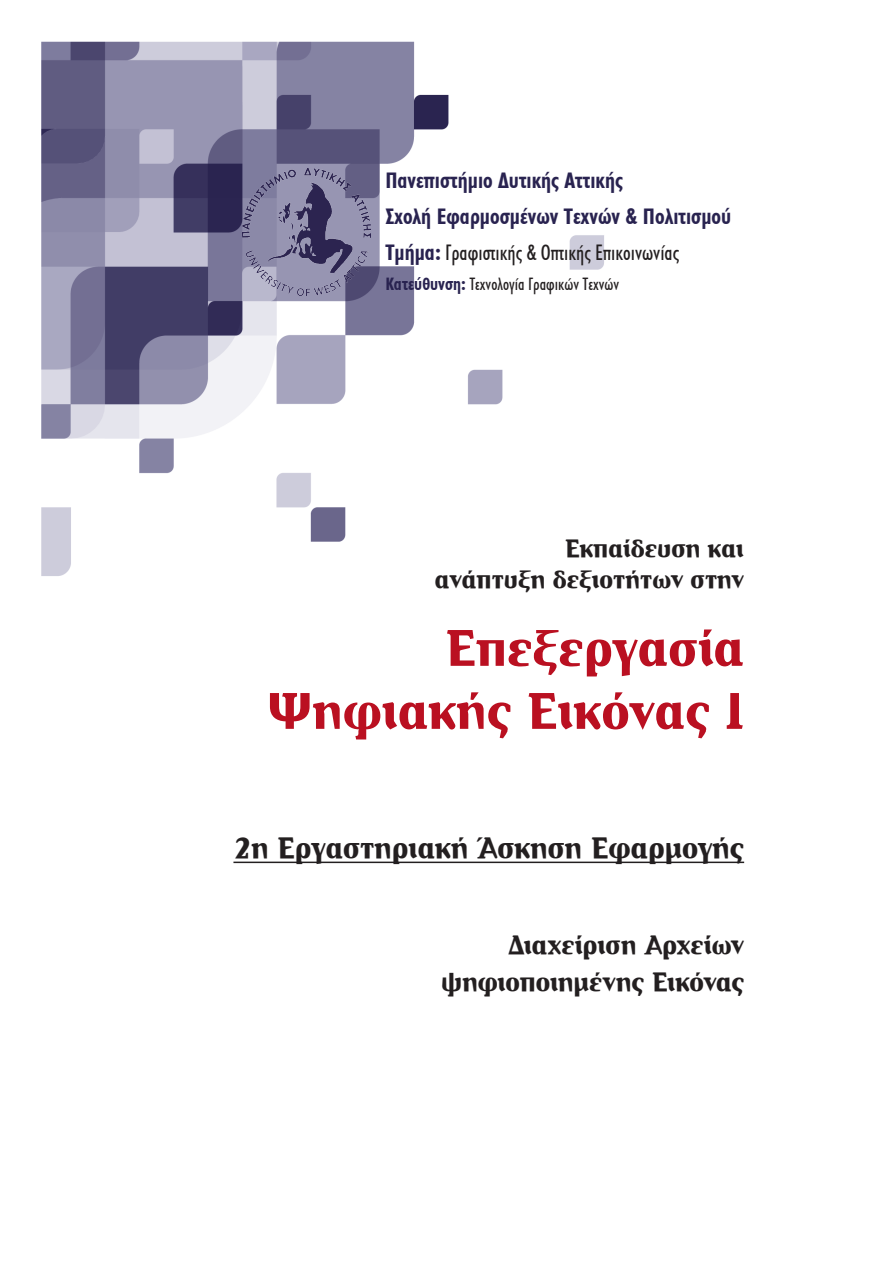
<style>
.page{position:relative;width:893px;height:1263px;background:#fff}
.page>*{position:absolute;margin:0;border:0;box-sizing:border-box;transform-origin:0 0}
.t1{font:700 52.5px "Cf Derrida";color:#ba1021}
.t2{font:700 30px "Cf Derrida";color:#231f20}
.text{font:700 27px "Cf Derrida";letter-spacing:-.005em;color:#231f20}
.t3{font:700 25.5px "Cf Derrida";color:#231f20}
.t4{font:700 condensed 22.5px "Cf Jeckyl Gr";color:#292350}
.t5{font:22.5px "Cf Jeckyl Gr Condensed";color:#231f20}
.t6{font:18px "Cf Jeckyl Gr Condensed";color:#231f20}
.s1{font-family:"Cf Jeckyl Gr";font-weight:700;font-stretch:condensed;color:#292350}
</style>
<div class="page">
<img style="left:41px;top:41px;width:563px;height:535px">
<hr style="left:233px;top:861px;width:511px;height:2px;background:#231f20">
<img style="left:243px;top:168px;width:127px;height:128px">
<p class="t4" style="left:385px;top:168px;width:239px">Πανεπιστήμιο Δυτικής Αττικής</p>
<p class="t4" style="left:385px;top:204px;width:347px">Σχολή Εφαρμοσμένων Τεχνών &amp; Πολιτισμού</p>
<p class="t5" style="left:385px;top:241px;width:295px"><span class="s1">Τμήμα:</span> Γραφιστικής &amp; Οπτικής Επικοινωνίας</p>
<p class="t6" style="left:385px;top:274px;width:235px"><span class="s1">Κατεύθυνση:</span> Τεχνολογία Γραφικών Τεχνών</p>
<p class="t3" style="left:565px;top:535px;width:181px">Εκπαίδευση και</p>
<p class="t3" style="left:435px;top:566px;width:311px">ανάπτυξη δεξιοτήτων στην</p>
<p class="t1" style="left:445px;top:620px;width:301px">Επεξεργασία</p>
<p class="t1" style="left:267px;top:683px;width:479px">Ψηφιακής Εικόνας I</p>
<p class="t2" style="left:233px;top:832px;width:512px">2η Εργαστηριακή ’σκηση Εφαρμογής</p>
<p class="text" style="left:508px;top:930px;width:237px">Διαχείριση Αρχείων</p>
<p class="text" style="left:441px;top:967px;width:304px">ψηφιοποιημένης Εικόνας</p>
</div>
